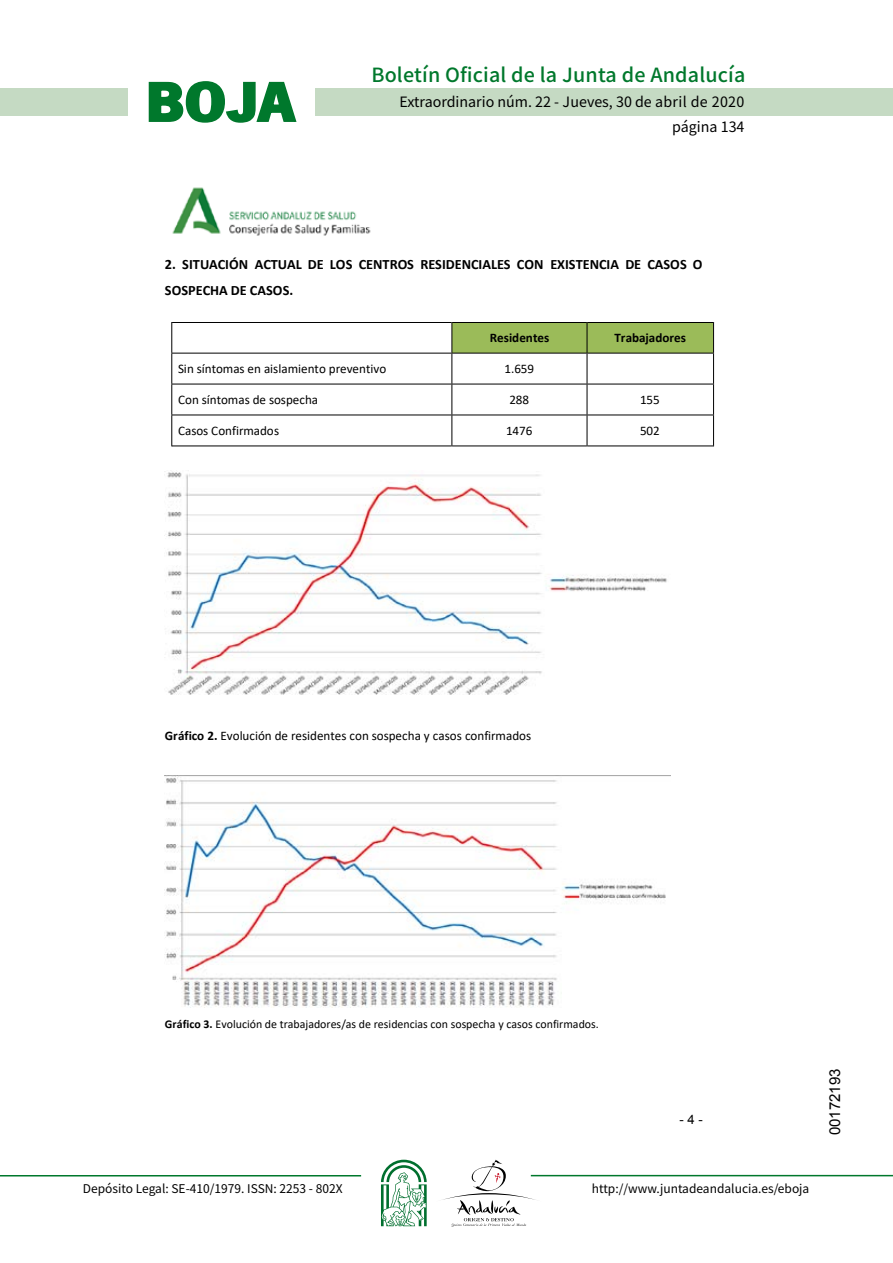
<style>
.page{position:relative;width:893px;height:1263px;background:#fff}
.page>*{position:absolute;margin:0;border:0;box-sizing:border-box;transform-origin:0 0}
.t1{font:700 57.75px "News Got T";color:#00782c;scale:1.14 1}
.t2{font:500 19.5px "Noto Sans HK";letter-spacing:.01em;color:#00782c}
.t3{font:15px "Arial";color:#000}
.t4{font:700 14.25px/26.1px "Calibri";color:#000}
.t5{font:14.25px/24.5px "Noto Sans HK";color:#000;text-align:right}
.t6{font:13.05px "Calibri";color:#000}
.t7{font:700 13.05px "Calibri";letter-spacing:.005em;color:#000}
.t8{font:13.05px "Arial";color:#000}
.t9{font:12px "Noto Sans HK";color:#000}
.t10{font:11.85px "Calibri";color:#000}
.s1{font-weight:700}
</style>
<div class="page">
<div style="left:315px;top:88px;width:577px;height:28px;background:#c5dac3"></div>
<div style="left:0;top:88px;width:128px;height:28px;background:#c5dac3"></div>
<hr style="left:0;top:1175px;width:361px;height:2px;background:#00782c">
<hr style="left:531px;top:1175px;width:361px;height:1px;background:#00782c">
<svg style="left:148px;top:81px;width:149px;height:42px"></svg>
<svg style="left:442px;top:1160px;width:100px;height:67px"></svg>
<svg style="left:381px;top:1160px;width:45px;height:66px"></svg>
<img style="left:172px;top:187px;width:199px;height:49px">
<div style="left:452px;top:323px;width:134px;height:30px;background:#9bbb59"></div>
<div style="left:587px;top:323px;width:126px;height:30px;background:#9bbb59"></div>
<hr style="left:172px;top:322px;width:279px;height:1px;background:#000">
<hr style="left:452px;top:322px;width:134px;height:1px;background:#000">
<hr style="left:587px;top:322px;width:126px;height:1px;background:#000">
<hr style="left:171px;top:323px;width:1px;height:30px;background:#000">
<hr style="left:451px;top:323px;width:1px;height:30px;background:#000">
<hr style="left:586px;top:323px;width:1px;height:30px;background:#000">
<hr style="left:713px;top:323px;width:1px;height:30px;background:#000">
<hr style="left:172px;top:353px;width:279px;height:1px;background:#000">
<hr style="left:452px;top:353px;width:134px;height:1px;background:#000">
<hr style="left:587px;top:353px;width:126px;height:1px;background:#000">
<hr style="left:171px;top:353px;width:1px;height:31px;background:#000">
<hr style="left:451px;top:353px;width:1px;height:31px;background:#000">
<hr style="left:586px;top:353px;width:1px;height:31px;background:#000">
<hr style="left:713px;top:353px;width:1px;height:31px;background:#000">
<hr style="left:172px;top:384px;width:279px;height:1px;background:#000">
<hr style="left:452px;top:384px;width:134px;height:1px;background:#000">
<hr style="left:587px;top:384px;width:126px;height:1px;background:#000">
<hr style="left:171px;top:384px;width:1px;height:31px;background:#000">
<hr style="left:451px;top:384px;width:1px;height:31px;background:#000">
<hr style="left:586px;top:384px;width:1px;height:31px;background:#000">
<hr style="left:713px;top:384px;width:1px;height:31px;background:#000">
<hr style="left:172px;top:415px;width:279px;height:1px;background:#000">
<hr style="left:452px;top:415px;width:134px;height:1px;background:#000">
<hr style="left:587px;top:415px;width:126px;height:1px;background:#000">
<hr style="left:171px;top:415px;width:1px;height:31px;background:#000">
<hr style="left:172px;top:446px;width:279px;height:1px;background:#000">
<hr style="left:451px;top:415px;width:1px;height:31px;background:#000">
<hr style="left:452px;top:446px;width:134px;height:1px;background:#000">
<hr style="left:586px;top:415px;width:1px;height:31px;background:#000">
<hr style="left:587px;top:446px;width:126px;height:1px;background:#000">
<hr style="left:713px;top:415px;width:1px;height:31px;background:#000">
<img style="left:166px;top:470px;width:501px;height:225px">
<img style="left:165px;top:775px;width:505px;height:233px">
<h1 class="t1" style="left:145px;top:68px;width:133px">BOJA</h1>
<h2 class="t2" style="left:371px;top:64px;width:375px">Boletín Oficial de la Junta de Andalucía</h2>
<p class="t5" style="left:399px;top:90px;width:346px">Extraordinario núm. 22 - Jueves, 30 de abril de 2020 página 134</p>
<p class="t4" style="left:165px;top:251px;width:539px">2. SITUACIÓN ACTUAL DE LOS CENTROS RESIDENCIALES CON EXISTENCIA DE CASOS O<br>SOSPECHA DE CASOS.</p>
<p class="t7" style="left:489px;top:329px;width:61px">Residentes</p>
<p class="t7" style="left:614px;top:329px;width:73px">Trabajadores</p>
<p class="t6" style="left:178px;top:360px;width:210px">Sin síntomas en aislamiento preventivo</p>
<p class="t6" style="left:504px;top:360px;width:31px">1.659</p>
<p class="t6" style="left:178px;top:391px;width:142px">Con síntomas de sospecha</p>
<p class="t6" style="left:509px;top:391px;width:21px">288</p>
<p class="t6" style="left:640px;top:391px;width:21px">155</p>
<p class="t6" style="left:178px;top:422px;width:103px">Casos Confirmados</p>
<p class="t6" style="left:506px;top:422px;width:28px">1476</p>
<p class="t6" style="left:640px;top:422px;width:21px">502</p>
<p class="t6" style="left:165px;top:726px;width:368px"><span class="s1">Gráfico 2.</span> Evolución de residentes con sospecha y casos confirmados</p>
<p class="t10" style="left:165px;top:1016px;width:435px"><span class="s1">Gráfico 3.</span> Evolución de trabajadores/as de residencias con sospecha y casos confirmados.</p>
<p class="t8" style="left:679px;top:1110px;width:25px">- 4 -</p>
<p class="t9" style="left:83px;top:1181px;width:261px">Depósito Legal: SE-410/1979. ISSN: 2253 - 802X</p>
<p class="t9" style="left:592px;top:1181px;width:219px">http://www.juntadeandalucia.es/eboja</p>
<p class="t3" style="left:825px;top:1135px;width:68px;rotate:-90deg">00172193</p>
</div>
